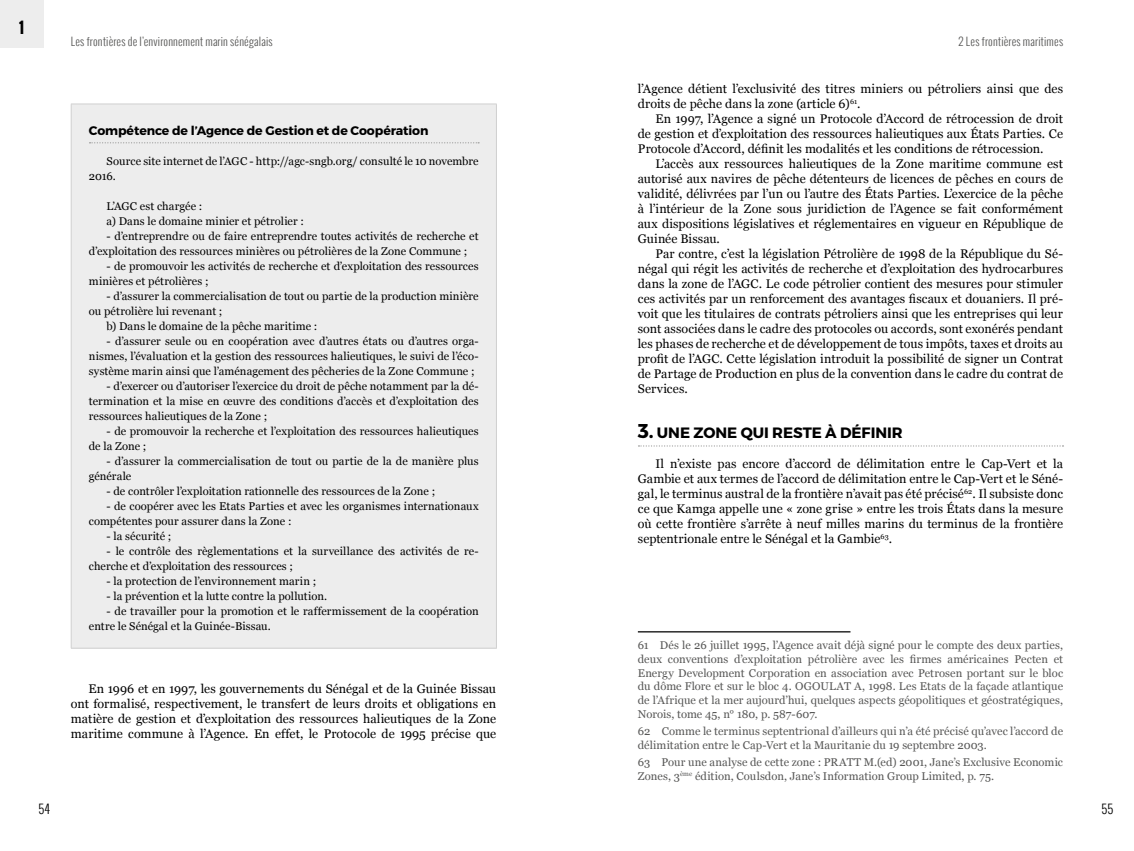
<style>
.page{position:relative;width:1134px;height:851px;background:#fff}
.page>*{position:absolute;margin:0;border:0;box-sizing:border-box;transform-origin:0 0}
.t1{font:700 15px "Montserrat";color:#000}
.t2{font:700 15px "Oswald";color:#000}
.t3{font:12.5px/15px "Georgia";letter-spacing:.005em;color:#000;text-align:justify}
.t4{font:700 12.5px "Montserrat";letter-spacing:-.01em;color:#000}
.t5{font:300 12.5px "Oswald";color:#000}
.t6{font:11.25px/15px "Georgia";letter-spacing:.01em;color:#000}
.t7{font:11.25px/13.8px "Georgia";color:#575756}
.t8{font:300 11.25px "Oswald";letter-spacing:.02em;color:#575756}
.s1{font-size:20px}
</style>
<div class="page">
<svg style="left:638px;top:445px;width:425px;height:1px"></svg>
<hr style="left:638px;top:631px;width:212px;height:1px;background:#000">
<div style="left:71px;top:104px;width:425px;height:544px;background:#ededed"></div>
<hr style="left:71px;top:104px;width:426px;height:1px;background:#d0d0d0">
<hr style="left:71px;top:104px;width:1px;height:543px;background:#d0d0d0">
<hr style="left:496px;top:104px;width:1px;height:543px;background:#d0d0d0">
<hr style="left:71px;top:647px;width:426px;height:1px;background:#d0d0d0">
<svg style="left:90px;top:142px;width:389px;height:1px"></svg>
<div style="left:0;top:0;width:43px;height:48px;background:#ededed"></div>
<p class="t2" style="left:19px;top:17px;width:6px">1</p>
<p class="t8" style="left:71px;top:33px;width:203px">Les frontières de l’environnement marin sénégalais</p>
<p class="t8" style="left:958px;top:33px;width:106px">2 Les frontières maritimes</p>
<p class="t4" style="left:89px;top:123px;width:341px">Compétence de l’Agence de Gestion et de Coopération</p>
<p class="t6" style="left:89px;top:154px;width:391px;text-indent:18px">Source site internet de l’AGC - http://agc-sngb.org/ consulté le 10 novembre<br>2016.</p>
<p class="t6" style="left:107px;top:199px;width:199px">L’AGC est chargée :<br>a) Dans le domaine minier et pétrolier :</p>
<p class="t6" style="left:89px;top:229px;width:391px;text-indent:18px">- d’entreprendre ou de faire entreprendre toutes activités de recherche et d’exploitation des ressources minières ou pétrolières de la Zone Commune ;</p>
<p class="t6" style="left:89px;top:259px;width:391px;text-indent:18px">- de promouvoir les activités de recherche et d’exploitation des ressources minières et pétrolières ;</p>
<p class="t6" style="left:107px;top:289px;width:374px">- d’assurer la commercialisation de tout ou partie de la production minière</p>
<p class="t6" style="left:89px;top:304px;width:135px">ou pétrolière lui revenant ;</p>
<p class="t6" style="left:107px;top:319px;width:212px">b) Dans le domaine de la pêche maritime :</p>
<p class="t6" style="left:89px;top:334px;width:391px;text-align:justify;text-indent:18px">- d’assurer seule ou en coopération avec d’autres états ou d’autres orga&shy;nismes, l’évaluation et la gestion des ressources halieutiques, le suivi de l’éco&shy;système marin ainsi que l’aménagement des pêcheries de la Zone Commune ;</p>
<p class="t6" style="left:89px;top:379px;width:391px;text-align:justify;text-indent:18px">- d’exercer ou d’autoriser l’exercice du droit de pêche notamment par la dé&shy;termination et la mise en œuvre des conditions d’accès et d’exploitation des ressources halieutiques de la Zone ;</p>
<p class="t6" style="left:89px;top:424px;width:391px;text-indent:18px">- de promouvoir la recherche et l’exploitation des ressources halieutiques de la Zone ;</p>
<p class="t6" style="left:89px;top:454px;width:391px;text-indent:18px">- d’assurer la commercialisation de tout ou partie de la de manière plus générale</p>
<p class="t6" style="left:107px;top:484px;width:330px">- de contrôler l’exploitation rationnelle des ressources de la Zone ;</p>
<p class="t6" style="left:89px;top:499px;width:391px;text-indent:18px">- de coopérer avec les Etats Parties et avec les organismes internationaux compétentes pour assurer dans la Zone :</p>
<p class="t6" style="left:107px;top:529px;width:66px">- la sécurité ;</p>
<p class="t6" style="left:89px;top:544px;width:391px;text-indent:18px">- le contrôle des règlementations et la surveillance des activités de re&shy;cherche et d’exploitation des ressources ;</p>
<p class="t6" style="left:107px;top:574px;width:211px">- la protection de l’environnement marin ;</p>
<p class="t6" style="left:107px;top:589px;width:222px">- la prévention et la lutte contre la pollution.</p>
<p class="t6" style="left:89px;top:604px;width:391px;text-indent:18px">- de travailler pour la promotion et le raffermissement de la coopération entre le Sénégal et la Guinée-Bissau.</p>
<p class="t3" style="left:71px;top:681px;width:427px;text-indent:18px">En 1996 et en 1997, les gouvernements du Sénégal et de la Guinée Bissau ont formalisé, respectivement, le transfert de leurs droits et obligations en matière de gestion et d’exploitation des ressources halieutiques de la Zone maritime commune à l’Agence. En effet, le Protocole de 1995 précise que</p>
<p class="t3" style="left:638px;top:81px;width:427px">l’Agence détient l’exclusivité des titres miniers ou pétroliers ainsi que des droits de pêche dans la zone (article 6)<sup>61</sup>.</p>
<p class="t3" style="left:638px;top:111px;width:427px;text-indent:18px">En 1997, l’Agence a signé un Protocole d’Accord de rétrocession de droit de gestion et d’exploitation des ressources halieutiques aux États Parties. Ce Protocole d’Accord, définit les modalités et les conditions de rétrocession.</p>
<p class="t3" style="left:638px;top:156px;width:427px;text-indent:18px">L’accès aux ressources halieutiques de la Zone maritime commune est autorisé aux navires de pêche détenteurs de licences de pêches en cours de validité, délivrées par l’un ou l’autre des États Parties. L’exercice de la pêche à l’intérieur de la Zone sous juridiction de l’Agence se fait conformément aux dispositions législatives et réglementaires en vigueur en République de Guinée Bissau.</p>
<p class="t3" style="left:638px;top:246px;width:427px;text-indent:18px">Par contre, c’est la législation Pétrolière de 1998 de la République du Sé&shy;négal qui régit les activités de recherche et d’exploitation des hydrocarbures dans la zone de l’AGC. Le code pétrolier contient des mesures pour stimuler ces activités par un renforcement des avantages fiscaux et douaniers. Il pré&shy;voit que les titulaires de contrats pétroliers ainsi que les entreprises qui leur sont associées dans le cadre des protocoles ou accords, sont exonérés pendant les phases de recherche et de développement de tous impôts, taxes et droits au profit de l’AGC. Cette législation introduit la possibilité de signer un Contrat de Partage de Production en plus de la convention dans le cadre du contrat de Services.</p>
<p class="t1" style="left:638px;top:423px;width:266px"><span class="s1">3.</span> UNE ZONE QUI RESTE À DÉFINIR</p>
<p class="t3" style="left:638px;top:456px;width:427px;text-indent:18px">Il n’existe pas encore d’accord de délimitation entre le Cap-Vert et la Gambie et aux termes de l’accord de délimitation entre le Cap-Vert et le Séné&shy;gal, le terminus austral de la frontière n’avait pas été précisé<sup>62</sup>. Il subsiste donc ce que Kamga appelle une « zone grise » entre les trois États dans la mesure où cette frontière s’arrête à neuf milles marins du terminus de la frontière septentrionale entre le Sénégal et la Gambie<sup>63</sup>.</p>
<p class="t7" style="left:638px;top:638px;width:427px;text-align:justify">61 Dés le 26 juillet 1995, l’Agence avait déjà signé pour le compte des deux parties, deux conventions d’exploitation pétrolière avec les firmes américaines Pecten et Energy Development Corporation en association avec Petrosen portant sur le bloc du dôme Flore et sur le bloc 4. OGOULAT A, 1998. Les Etats de la façade atlantique de l’Afrique et la mer aujourd’hui, quelques aspects géopolitiques et géostratégiques, Norois, tome 45, n° 180, p. 587-607.</p>
<p class="t7" style="left:638px;top:724px;width:427px">62 Comme le terminus septentrional d’ailleurs qui n’a été précisé qu’avec l’accord de délimitation entre le Cap-Vert et la Mauritanie du 19 septembre 2003.</p>
<p class="t7" style="left:638px;top:755px;width:427px">63 Pour une analyse de cette zone : PRATT M.(ed) 2001, Jane’s Exclusive Economic<br>Zones, 3<sup>ème</sup> édition, Coulsdon, Jane’s Information Group Limited, p. 75.</p>
<p class="t5" style="left:39px;top:799px;width:13px">54</p>
<p class="t5" style="left:1101px;top:799px;width:13px">55</p>
</div>
